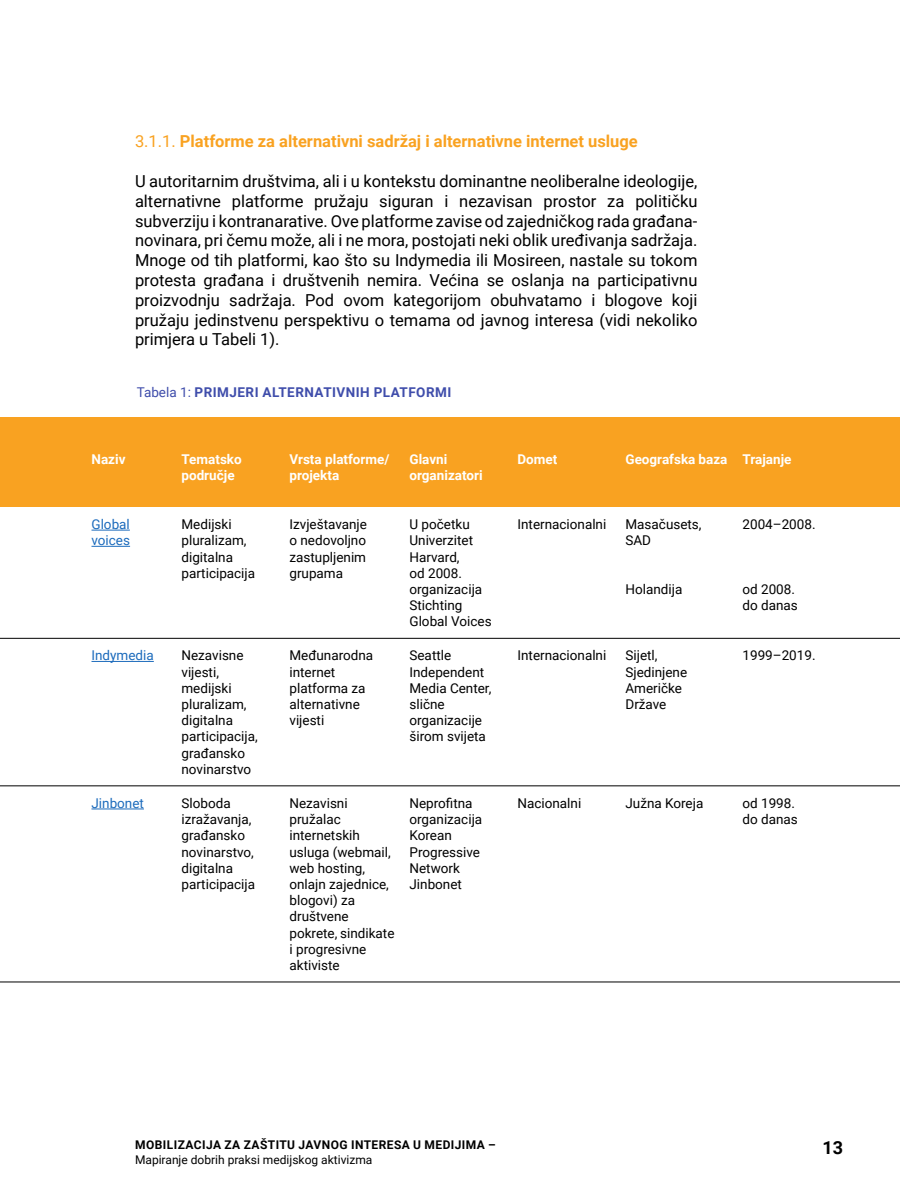
<style>
.page{position:relative;width:900px;height:1200px;background:#fff}
.page>*{position:absolute;margin:0;border:0;box-sizing:border-box;transform-origin:0 0}
.t1{font:700 18px "Roboto";color:#000}
.body{font:16.5px/19.8px "Roboto";color:#000;text-align:justify}
.subtitle_1_1{font:700 16.5px "Roboto";color:#f9a221}
.Table_body{font:13.5px/16.2px "Roboto";color:#000}
.Table_body-2{font:700 13.5px/16.2px "Roboto";color:#fff}
.Table_body-3{font:700 13.5px "Roboto";letter-spacing:.035em;color:#3f4dab}
.Table_body-4{font:13.5px/16.2px "Roboto";color:#1c6bbc}
.t2{font:700 12px "Roboto";letter-spacing:.035em;color:#000}
.t3{font:12px "Roboto";color:#000}
.s1{font-weight:400}
</style>
<div class="page">
<div style="left:0;top:417px;width:900px;height:90px;background:#f9a221"></div>
<hr style="left:0;top:638px;width:84px;height:1px;background:#000">
<hr style="left:84px;top:638px;width:90px;height:1px;background:#000">
<hr style="left:174px;top:638px;width:108px;height:1px;background:#000">
<hr style="left:282px;top:638px;width:120px;height:1px;background:#000">
<hr style="left:402px;top:638px;width:108px;height:1px;background:#000">
<hr style="left:510px;top:638px;width:108px;height:1px;background:#000">
<hr style="left:618px;top:638px;width:117px;height:1px;background:#000">
<hr style="left:735px;top:638px;width:108px;height:1px;background:#000">
<hr style="left:843px;top:638px;width:57px;height:1px;background:#000">
<hr style="left:0;top:785px;width:84px;height:1px;background:#000">
<hr style="left:84px;top:785px;width:90px;height:1px;background:#000">
<hr style="left:174px;top:785px;width:108px;height:1px;background:#000">
<hr style="left:282px;top:785px;width:120px;height:1px;background:#000">
<hr style="left:402px;top:785px;width:108px;height:1px;background:#000">
<hr style="left:510px;top:785px;width:108px;height:1px;background:#000">
<hr style="left:618px;top:785px;width:117px;height:1px;background:#000">
<hr style="left:735px;top:785px;width:108px;height:1px;background:#000">
<hr style="left:843px;top:785px;width:57px;height:1px;background:#000">
<hr style="left:0;top:982px;width:84px;height:1px;background:#000">
<hr style="left:84px;top:982px;width:90px;height:1px;background:#000">
<hr style="left:174px;top:982px;width:108px;height:1px;background:#000">
<hr style="left:282px;top:982px;width:120px;height:1px;background:#000">
<hr style="left:402px;top:982px;width:108px;height:1px;background:#000">
<hr style="left:510px;top:982px;width:108px;height:1px;background:#000">
<hr style="left:618px;top:982px;width:117px;height:1px;background:#000">
<hr style="left:735px;top:982px;width:108px;height:1px;background:#000">
<hr style="left:843px;top:982px;width:57px;height:1px;background:#000">
<hr style="left:92px;top:530px;width:38px;height:1px;background:#1c6bbc">
<hr style="left:92px;top:546px;width:38px;height:1px;background:#1c6bbc">
<hr style="left:92px;top:661px;width:62px;height:1px;background:#1c6bbc">
<hr style="left:92px;top:809px;width:52px;height:1px;background:#1c6bbc">
<p class="subtitle_1_1" style="left:135px;top:130px;width:504px"><span class="s1">3.1.1.</span> Platforme za alternativni sadržaj i alternativne internet usluge</p>
<p class="body" style="left:135px;top:171px;width:564px">U autoritarnim društvima, ali i u kontekstu dominantne neoliberalne ideologije, alternativne platforme pružaju siguran i nezavisan prostor za političku subverziju i kontranarative. Ove platforme zavise od zajedničkog rada građana&shy;novinara, pri čemu može, ali i ne mora, postojati neki oblik uređivanja sadržaja.<br>Mnoge od tih platformi, kao što su Indymedia ili Mosireen, nastale su tokom protesta građana i društvenih nemira. Većina se oslanja na participativnu proizvodnju sadržaja. Pod ovom kategorijom obuhvatamo i blogove koji pružaju jedinstvenu perspektivu o temama od javnog interesa (vidi nekoliko primjera u Tabeli 1).</p>
<p class="Table_body-3" style="left:137px;top:382px;width:316px"><span class="s1">Tabela 1:</span> PRIMJERI ALTERNATIVNIH PLATFORMI</p>
<p class="Table_body-2" style="left:92px;top:451px;width:36px">Naziv</p>
<p class="Table_body-2" style="left:182px;top:451px;width:62px">Tematsko područje</p>
<p class="Table_body-2" style="left:290px;top:451px;width:102px">Vrsta platforme/ projekta</p>
<p class="Table_body-2" style="left:410px;top:451px;width:75px">Glavni organizatori</p>
<p class="Table_body-2" style="left:518px;top:451px;width:41px">Domet</p>
<p class="Table_body-2" style="left:626px;top:451px;width:103px">Geografska baza</p>
<p class="Table_body-2" style="left:742px;top:451px;width:51px">Trajanje</p>
<p class="Table_body-4" style="left:92px;top:516px;width:40px">Global voices</p>
<p class="Table_body" style="left:182px;top:516px;width:67px">Medijski pluralizam,</p>
<p class="Table_body" style="left:182px;top:548px;width:75px">digitalna participacija</p>
<p class="Table_body" style="left:290px;top:516px;width:79px;text-align:justify">Izvještavanje o nedovoljno zastupljenim grupama</p>
<p class="Table_body" style="left:410px;top:516px;width:65px">U početku<br>Univerzitet<br>Harvard,</p>
<p class="Table_body" style="left:518px;top:516px;width:90px">Internacionalni</p>
<p class="Table_body" style="left:626px;top:516px;width:78px">Masačusets,<br>SAD</p>
<p class="Table_body" style="left:626px;top:581px;width:58px">Holandija</p>
<p class="Table_body" style="left:742px;top:516px;width:75px">2004–2008.</p>
<p class="Table_body" style="left:410px;top:564px;width:84px">od 2008. organizacija<br>Stichting<br>Global Voices</p>
<p class="Table_body" style="left:742px;top:581px;width:54px">od 2008.</p>
<p class="Table_body" style="left:742px;top:597px;width:57px">do danas</p>
<p class="Table_body-4" style="left:92px;top:647px;width:64px">Indymedia</p>
<p class="Table_body" style="left:182px;top:647px;width:64px">Nezavisne vijesti,</p>
<p class="Table_body" style="left:182px;top:679px;width:78px">medijski pluralizam, digitalna participacija, građansko novinarstvo</p>
<p class="Table_body" style="left:290px;top:647px;width:85px">Međunarodna internet platforma za alternativne vijesti</p>
<p class="Table_body" style="left:410px;top:647px;width:83px">Seattle<br>Independent<br>Media Center,</p>
<p class="Table_body" style="left:410px;top:696px;width:78px">slične organizacije širom svijeta</p>
<p class="Table_body" style="left:518px;top:647px;width:90px">Internacionalni</p>
<p class="Table_body" style="left:626px;top:647px;width:34px">Sijetl,</p>
<p class="Table_body" style="left:626px;top:663px;width:63px">Sjedinjene<br>Američke</p>
<p class="Table_body" style="left:626px;top:696px;width:42px">Države</p>
<p class="Table_body" style="left:742px;top:647px;width:75px">1999–2019.</p>
<p class="Table_body-4" style="left:92px;top:795px;width:54px">Jinbonet</p>
<p class="Table_body" style="left:182px;top:795px;width:75px">Sloboda izražavanja, građansko novinarstvo, digitalna participacija</p>
<p class="Table_body" style="left:290px;top:795px;width:107px">Nezavisni pružalac internetskih usluga (webmail, web hosting, onlajn zajednice, blogovi) za društvene pokrete, sindikate i progresivne aktiviste</p>
<p class="Table_body" style="left:410px;top:795px;width:74px">Neprofitna organizacija<br>Korean<br>Progressive<br>Network<br>Jinbonet</p>
<p class="Table_body" style="left:518px;top:795px;width:65px">Nacionalni</p>
<p class="Table_body" style="left:626px;top:795px;width:79px">Južna Koreja</p>
<p class="Table_body" style="left:742px;top:795px;width:54px">od 1998.</p>
<p class="Table_body" style="left:742px;top:811px;width:57px">do danas</p>
<p class="t2" style="left:135px;top:1137px;width:362px">MOBILIZACIJA ZA ZAŠTITU JAVNOG INTERESA U MEDIJIMA –</p>
<p class="t3" style="left:135px;top:1151px;width:239px">Mapiranje dobrih praksi medijskog aktivizma</p>
<h1 class="t1" style="left:822px;top:1134px;width:22px">13</h1>
</div>
